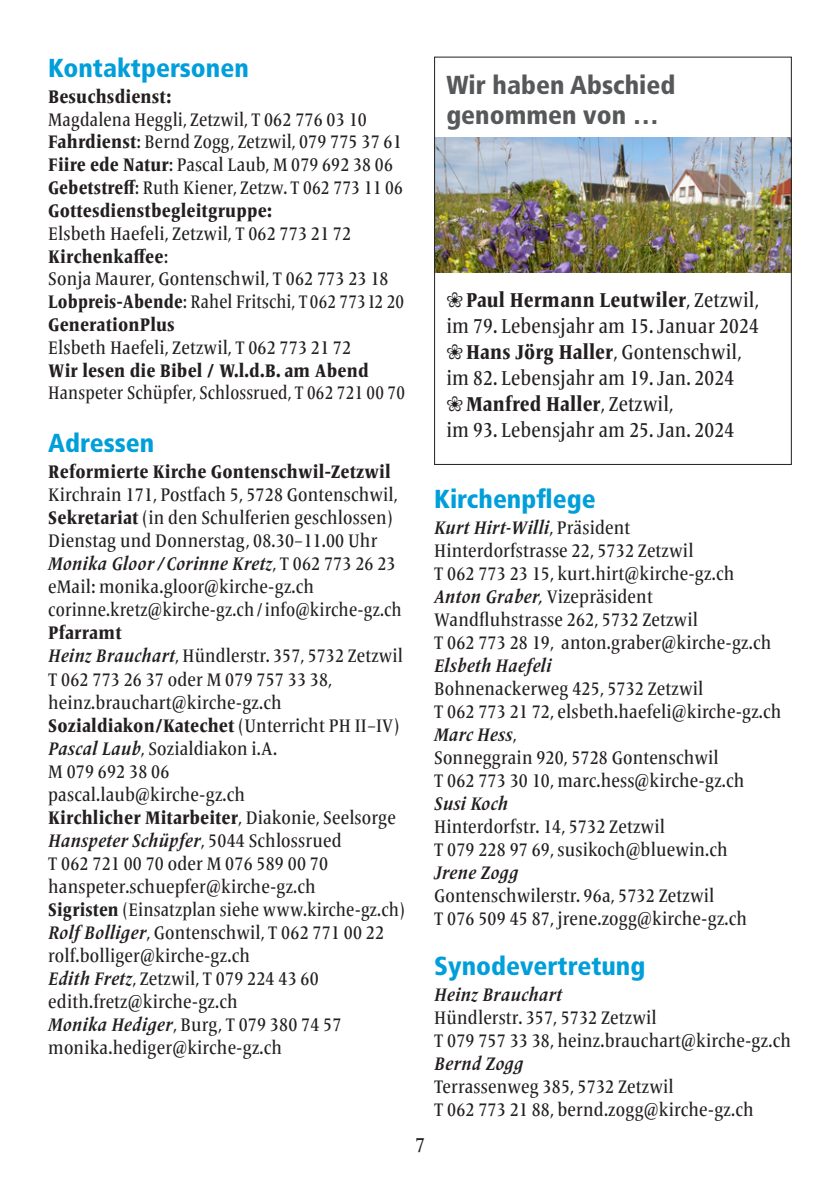
<style>
.page{position:relative;width:840px;height:1191px;background:#fff}
.page>*{position:absolute;margin:0;border:0;box-sizing:border-box;transform-origin:0 0}
.Titel{font:900 condensed 26px "Frutiger LT Std";color:#009fda}
.Titel-2{font:900 condensed 26px "Frutiger LT Std";color:#57585a}
.Grundtext{font:900 condensed 26px "Frutiger LT Std";color:#009fda}
.Grundtext-2{font:500 condensed 21px "Frutiger Serif LT Pro";letter-spacing:.01em;color:#231f20}
.Grundtext-3{font:21px "Frutiger Serif LT Pro Hvy Cn";letter-spacing:.01em;color:#231f20}
.Grundtext-4{font:500 condensed 19px/23px "Frutiger Serif LT Pro";letter-spacing:.01em;color:#231f20}
.Agendaformat_oLinie{font:500 condensed 19px "Frutiger Serif LT Pro";letter-spacing:.01em;color:#231f20}
.Agendaformat_oLinie-2{font:19px "Frutiger Serif LT Pro Hvy Cn";letter-spacing:.01em;color:#231f20}
.Grundtext-5{font:italic 700 condensed 19px "Frutiger Serif LT Pro";letter-spacing:.02em;color:#231f20}
.Agendaformat_oLinie-3{font:500 condensed 19px "Frutiger Serif LT Pro";letter-spacing:.01em;color:#231f20;scale:.95 1}
.Grundtext-6{font:19px "Frutiger Serif LT Pro Hvy Cn";letter-spacing:.01em;color:#231f20}
.Agendaformat_oLinie-4{font:italic 700 condensed 19px "Frutiger Serif LT Pro";letter-spacing:.02em;color:#231f20}
.s1{font-family:"Frutiger Serif LT Pro Hvy Cn";font-weight:400;font-stretch:normal}
.s2{font-family:"Frutiger Serif LT Pro";font-weight:500;font-stretch:condensed}
.s3{font-weight:500;font-style:normal}
.s4{font-weight:700;font-style:italic}
</style>
<div class="page">
<img style="left:436px;top:137px;width:353px;height:135px">
<div style="left:434px;top:57px;width:357px;height:408px;border:1px solid #231f20"></div>
<p class="Titel" style="left:48px;top:52px;width:202px">Kontaktpersonen</p>
<p class="Agendaformat_oLinie-2" style="left:48px;top:85px;width:125px">Besuchsdienst:</p>
<p class="Agendaformat_oLinie" style="left:48px;top:108px;width:320px">Magdalena Heggli, Zetzwil, T 062 776 03 10</p>
<p class="Agendaformat_oLinie" style="left:48px;top:131px;width:355px"><span class="s1">Fahrdienst</span>: Bernd Zogg, Zetzwil, 079 775 37 61</p>
<p class="Agendaformat_oLinie" style="left:48px;top:154px;width:346px"><span class="s1">Fiire ede Natur</span>: Pascal Laub, M 079 692 38 06</p>
<p class="Agendaformat_oLinie" style="left:48px;top:177px;width:356px"><span class="s1">Gebetstreff</span>: Ruth Kiener, Zetzw. T 062 773 11 06</p>
<p class="Agendaformat_oLinie-2" style="left:48px;top:199px;width:225px">Gottesdienstbegleitgruppe:</p>
<p class="Agendaformat_oLinie" style="left:48px;top:222px;width:304px">Elsbeth Haefeli, Zetzwil, T 062 773 21 72</p>
<p class="Agendaformat_oLinie-2" style="left:48px;top:245px;width:122px">Kirchenkaffee<span class="s2">:</span></p>
<p class="Agendaformat_oLinie" style="left:48px;top:268px;width:341px">Sonja Maurer, Gontenschwil, T 062 773 23 18</p>
<p class="Agendaformat_oLinie-3" style="left:48px;top:291px;width:376px"><span class="s1">Lobpreis-Abende</span>: Rahel Fritschi, T 062 773 12 20</p>
<p class="Agendaformat_oLinie-2" style="left:48px;top:313px;width:128px">GenerationPlus</p>
<p class="Agendaformat_oLinie" style="left:48px;top:336px;width:304px">Elsbeth Haefeli, Zetzwil, T 062 773 21 72</p>
<p class="Agendaformat_oLinie-2" style="left:48px;top:359px;width:322px">Wir lesen die Bibel / W.l.d.B. am Abend</p>
<p class="Agendaformat_oLinie-3" style="left:48px;top:382px;width:376px">Hanspeter Schüpfer, Schlossrued, T 062 721 00 70</p>
<p class="Titel" style="left:48px;top:428px;width:107px">Adressen</p>
<p class="Agendaformat_oLinie-2" style="left:48px;top:461px;width:344px">Reformierte Kirche Gontenschwil-Zetzwil</p>
<p class="Agendaformat_oLinie" style="left:48px;top:484px;width:351px">Kirchrain 171, Postfach 5, 5728 Gontenschwil,</p>
<p class="Agendaformat_oLinie" style="left:48px;top:507px;width:346px"><span class="s1">Sekretariat</span> (in den Schulferien geschlossen)</p>
<p class="Agendaformat_oLinie" style="left:48px;top:530px;width:330px">Dienstag und Donnerstag, 08.30–11.00 Uhr</p>
<p class="Agendaformat_oLinie-4" style="left:48px;top:552px;width:348px">Monika Gloor / Corinne Kretz<span class="s3">, T 062 773 26 23</span></p>
<p class="Agendaformat_oLinie" style="left:48px;top:576px;width:267px">eMail: monika.gloor@kirche-gz.ch</p>
<p class="Agendaformat_oLinie" style="left:48px;top:599px;width:355px">corinne.kretz@kirche-gz.ch / info@kirche-gz.ch</p>
<p class="Agendaformat_oLinie-2" style="left:48px;top:622px;width:75px">Pfarramt</p>
<p class="Agendaformat_oLinie" style="left:48px;top:645px;width:356px"><span class="s4">Heinz Brauchart</span>, Hündlerstr. 357, 5732 Zetzwil</p>
<p class="Agendaformat_oLinie" style="left:48px;top:668px;width:285px">T 062 773 26 37 oder M 079 757 33 38,</p>
<p class="Agendaformat_oLinie" style="left:48px;top:691px;width:235px">heinz.brauchart@kirche-gz.ch</p>
<p class="Grundtext-6" style="left:48px;top:714px;width:352px">Sozialdiakon/Katechet <span class="s2">(Unterricht PH II–IV)</span></p>
<p class="Grundtext-4" style="left:48px;top:737px;width:230px"><span class="s4">Pascal Laub</span>, Sozialdiakon i.A.</p>
<p class="Grundtext-4" style="left:48px;top:760px;width:123px">M 079 692 38 06</p>
<p class="Grundtext-4" style="left:48px;top:783px;width:198px">pascal.laub@kirche-gz.ch</p>
<p class="Grundtext-6" style="left:48px;top:806px;width:349px">Kirchlicher Mitarbeiter<span class="s2">, Diakonie, Seelsorge</span></p>
<p class="Grundtext-5" style="left:48px;top:828px;width:295px">Hanspeter Schüpfer<span class="s3">, 5044 Schlossrued</span></p>
<p class="Grundtext-4" style="left:48px;top:852px;width:281px">T 062 721 00 70 oder M 076 589 00 70</p>
<p class="Grundtext-4" style="left:48px;top:875px;width:269px">hanspeter.schuepfer@kirche-gz.ch</p>
<p class="Grundtext-4" style="left:48px;top:898px;width:358px"><span class="s1">Sigristen</span> (Einsatzplan siehe www.kirche-gz.ch)</p>
<p class="Grundtext-4" style="left:48px;top:921px;width:337px"><span class="s4">Rolf Bolliger</span>, Gontenschwil, T 062 771 00 22 rolf.bolliger@kirche-gz.ch</p>
<p class="Grundtext-4" style="left:48px;top:967px;width:272px"><span class="s4">Edith Fretz</span>, Zetzwil, T 079 224 43 60</p>
<p class="Grundtext-4" style="left:48px;top:990px;width:191px">edith.fretz@kirche-gz.ch</p>
<p class="Grundtext-4" style="left:48px;top:1013px;width:294px"><span class="s4">Monika Hediger</span>, Burg, T 079 380 74 57</p>
<p class="Grundtext-4" style="left:48px;top:1036px;width:235px">monika.hediger@kirche-gz.ch</p>
<p class="Titel-2" style="left:446px;top:69px;width:230px">Wir haben Abschied</p>
<p class="Titel-2" style="left:446px;top:99px;width:214px">genommen von …</p>
<p class="Grundtext-3" style="left:446px;top:287px;width:314px">❀Paul Hermann Leutwiler<span class="s2">, Zetzwil,</span></p>
<p class="Grundtext-2" style="left:446px;top:313px;width:314px">im 79. Lebensjahr am 15. Januar 2024</p>
<p class="Grundtext-3" style="left:446px;top:339px;width:297px">❀Hans Jörg Haller<span class="s2">, Gontenschwil,</span></p>
<p class="Grundtext-2" style="left:446px;top:365px;width:289px">im 82. Lebensjahr am 19. Jan. 2024</p>
<p class="Grundtext-3" style="left:446px;top:391px;width:229px">❀Manfred Haller<span class="s2">, Zetzwil,</span></p>
<p class="Grundtext-2" style="left:446px;top:417px;width:289px">im 93. Lebensjahr am 25. Jan. 2024</p>
<p class="Grundtext-2" style="left:415px;top:1132px;width:11px">7</p>
<p class="Titel" style="left:434px;top:483px;width:163px">Kirchenpflege</p>
<p class="Grundtext-5" style="left:434px;top:516px;width:197px">Kurt Hirt-Willi<span class="s3">, Präsident</span></p>
<p class="Grundtext-4" style="left:434px;top:539px;width:260px">Hinterdorfstrasse 22, 5732 Zetzwil</p>
<p class="Grundtext-4" style="left:434px;top:562px;width:301px">T 062 773 23 15, kurt.hirt@kirche-gz.ch</p>
<p class="Grundtext-4" style="left:434px;top:585px;width:220px"><span class="s4">Anton Graber,</span> Vizepräsident</p>
<p class="Grundtext-4" style="left:434px;top:608px;width:265px">Wandfluhstrasse 262, 5732 Zetzwil</p>
<p class="Grundtext-4" style="left:434px;top:631px;width:338px">T 062 773 28 19, anton.graber@kirche-gz.ch</p>
<p class="Grundtext-5" style="left:434px;top:654px;width:118px">Elsbeth Haefeli</p>
<p class="Grundtext-4" style="left:434px;top:677px;width:270px">Bohnenackerweg 425, 5732 Zetzwil</p>
<p class="Grundtext-4" style="left:434px;top:700px;width:348px">T 062 773 21 72, elsbeth.haefeli@kirche-gz.ch</p>
<p class="Grundtext-5" style="left:434px;top:723px;width:84px">Marc Hess<span class="s3">,</span></p>
<p class="Grundtext-4" style="left:434px;top:746px;width:286px">Sonneggrain 920, 5728 Gontenschwil</p>
<p class="Grundtext-4" style="left:434px;top:769px;width:311px">T 062 773 30 10, marc.hess@kirche-gz.ch</p>
<p class="Grundtext-5" style="left:434px;top:792px;width:75px">Susi Koch</p>
<p class="Grundtext-4" style="left:434px;top:815px;width:232px">Hinterdorfstr. 14, 5732 Zetzwil</p>
<p class="Grundtext-4" style="left:434px;top:838px;width:295px">T 079 228 97 69, susikoch@bluewin.ch</p>
<p class="Grundtext-5" style="left:434px;top:861px;width:86px">Jrene Zogg</p>
<p class="Grundtext-4" style="left:434px;top:884px;width:281px">Gontenschwilerstr. 96a, 5732 Zetzwil</p>
<p class="Grundtext-4" style="left:434px;top:907px;width:314px">T 076 509 45 87, jrene.zogg@kirche-gz.ch</p>
<p class="Grundtext" style="left:434px;top:950px;width:212px">Synodevertretung</p>
<p class="Grundtext-5" style="left:434px;top:983px;width:129px">Heinz Brauchart</p>
<p class="Grundtext-4" style="left:434px;top:1006px;width:224px">Hündlerstr. 357, 5732 Zetzwil</p>
<p class="Grundtext-4" style="left:434px;top:1029px;width:358px">T 079 757 33 38, heinz.brauchart@kirche-gz.ch</p>
<p class="Grundtext-5" style="left:434px;top:1052px;width:90px">Bernd Zogg</p>
<p class="Grundtext-4" style="left:434px;top:1075px;width:241px">Terrassenweg 385, 5732 Zetzwil</p>
<p class="Grundtext-4" style="left:434px;top:1098px;width:321px">T 062 773 21 88, bernd.zogg@kirche-gz.ch</p>
</div>
